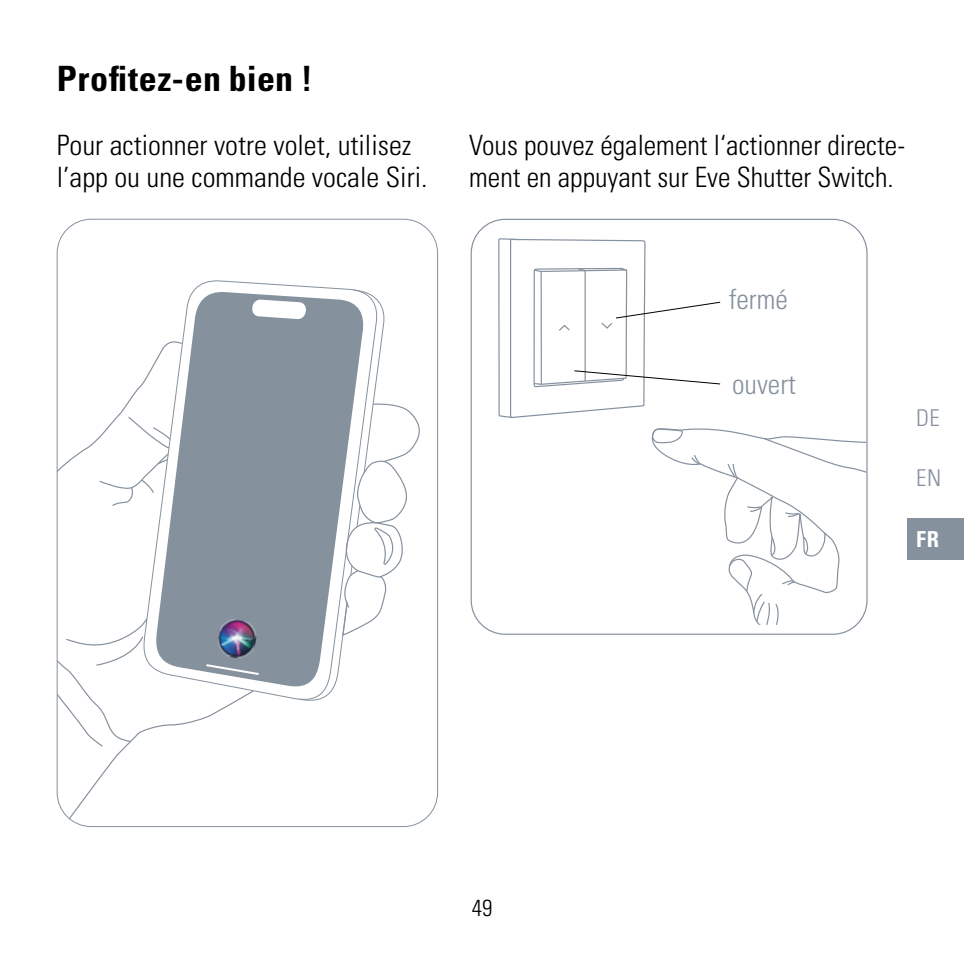
<style>
.page{position:relative;width:964px;height:964px;background:#fff}
.page>*{position:absolute;margin:0;border:0;box-sizing:border-box;transform-origin:0 0}
.t1{font:700 condensed 34.8px "Univers LT Std";letter-spacing:.015em;color:#000}
.t2{font:300 condensed 28px/32px "Univers LT Std";color:#000}
.t3{font:300 condensed 28px "Univers LT Std";color:#86919e}
.t4{font:300 condensed 23.2px "Univers LT Std";color:#86919e}
.t5{font:300 condensed 23.2px "Univers LT Std";color:#000}
.t6{font:700 condensed 22px "Univers LT Std";color:#fff}
</style>
<div class="page">
<svg style="left:721px;top:429px;width:79px;height:110px"></svg>
<svg style="left:727px;top:437px;width:139px;height:188px"></svg>
<svg style="left:498px;top:238px;width:223px;height:235px"></svg>
<svg style="left:98px;top:415px;width:43px;height:91px"></svg>
<svg style="left:57px;top:625px;width:175px;height:201px"></svg>
<svg style="left:141px;top:280px;width:209px;height:424px"></svg>
<svg style="left:298px;top:289px;width:122px;height:415px"></svg>
<div style="left:907px;top:518px;width:57px;height:41px;background:#86919e"></div>
<p class="t1" style="left:57px;top:57px;width:258px">Profitez-en bien !</p>
<p class="t2" style="left:57px;top:129px;width:372px">Pour actionner votre volet, utilisez l’app ou une commande vocale Siri.</p>
<p class="t2" style="left:469px;top:129px;width:437px">Vous pouvez également l‘actionner directe&shy;ment en appuyant sur Eve Shutter Switch.</p>
<p class="t3" style="left:729px;top:282px;width:61px">fermé</p>
<p class="t3" style="left:732px;top:367px;width:65px">ouvert</p>
<p class="t4" style="left:916px;top:404px;width:25px">DE</p>
<p class="t4" style="left:916px;top:464px;width:27px">EN</p>
<p class="t6" style="left:916px;top:525px;width:25px">FR</p>
<p class="t5" style="left:472px;top:894px;width:22px">49</p>
</div>
